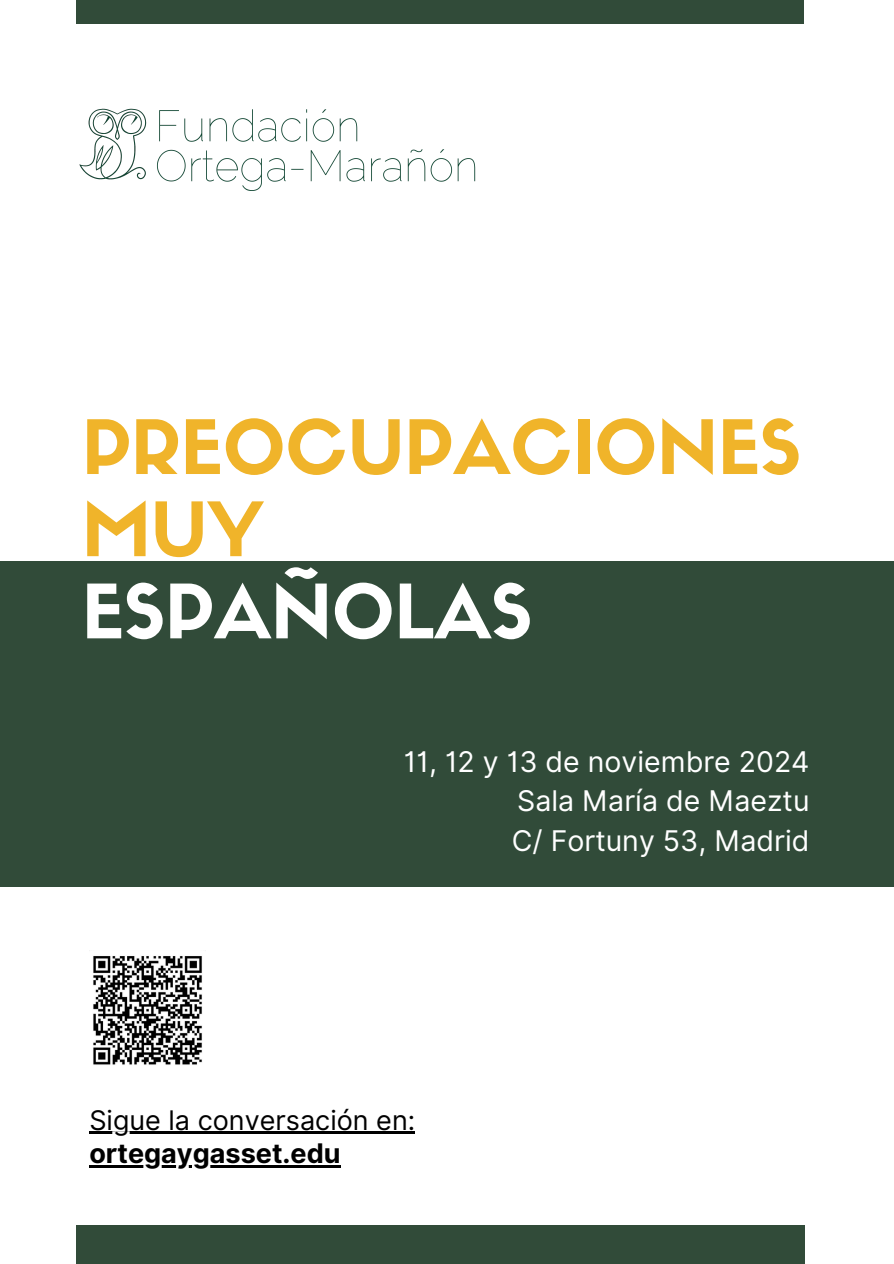
<style>
.page{position:relative;width:894px;height:1264px;background:#fff}
.page>*{position:absolute;margin:0;border:0;box-sizing:border-box;transform-origin:0 0}
.t1{font:73.5px/82.2px "Sifonn Basic";color:#f0b42a}
.t2{font:28.5px "Inter";color:#fff}
.t3{font:27px "Inter";color:#000}
.t4{font:700 27px "Inter";color:#000}
.s1{color:#fff}
</style>
<div class="page">
<div style="left:0;top:561px;width:893px;height:325px;background:#314b39"></div>
<div style="left:76px;top:1225px;width:728px;height:38px;background:#314b39"></div>
<img style="left:79px;top:108px;width:397px;height:82px">
<div style="left:77px;top:0;width:727px;height:24px;background:#314b39"></div>
<img style="left:89px;top:950px;width:113px;height:115px">
<hr style="left:89px;top:1131px;width:326px;height:3px;background:#000">
<hr style="left:89px;top:1165px;width:251px;height:2px;background:#000">
<p class="t1" style="left:82px;top:414px;width:720px">PREOCUPACIONES<br>MUY<br><span class="s1">ESPAÑOLAS</span></p>
<p class="t2" style="left:404px;top:744px;width:407px">11, 12 y 13 de noviembre 2024</p>
<p class="t2" style="left:517px;top:783px;width:294px">Sala María de Maeztu</p>
<p class="t2" style="left:511px;top:823px;width:299px">C/ Fortuny 53, Madrid</p>
<p class="t3" style="left:89px;top:1103px;width:327px">Sigue la conversación en:</p>
<p class="t4" style="left:89px;top:1137px;width:253px">ortegaygasset.edu</p>
</div>
